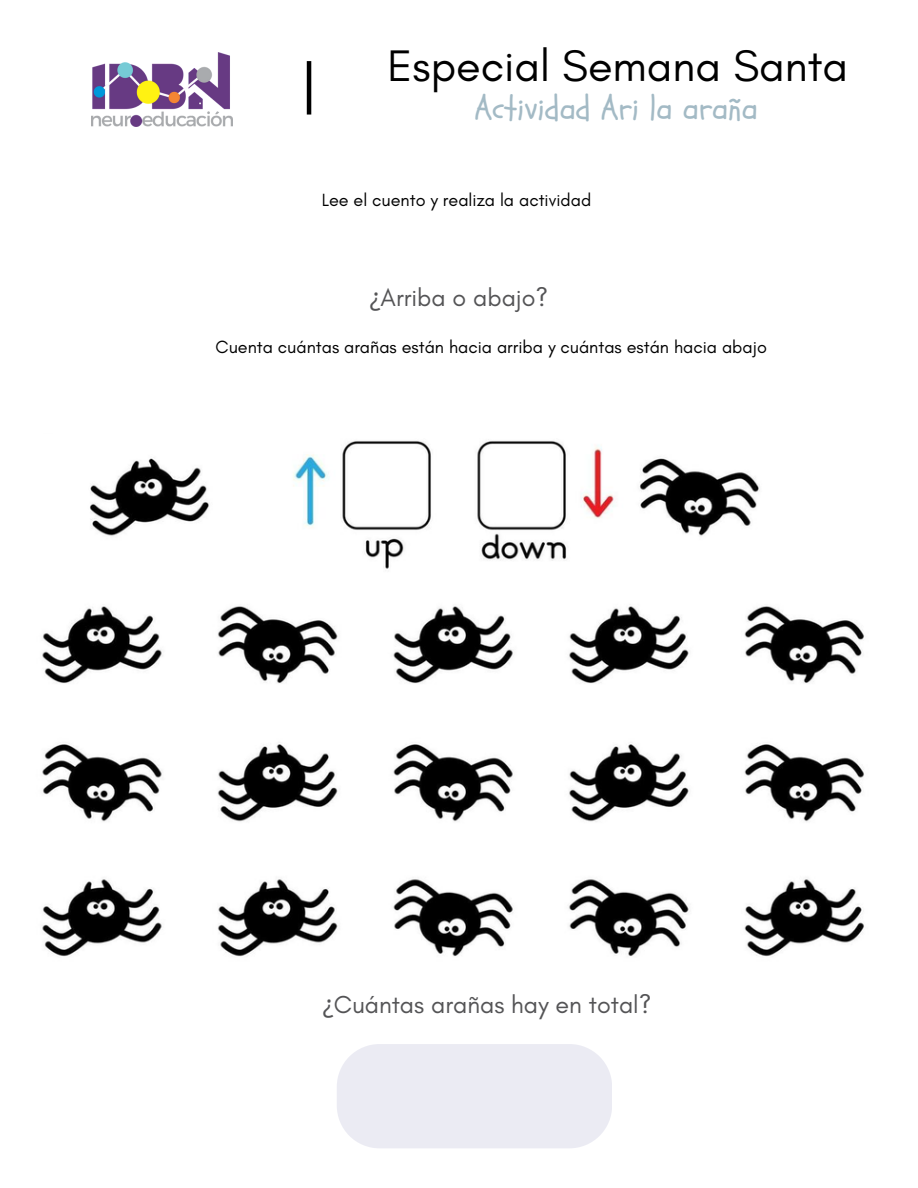
<style>
.page{position:relative;width:918px;height:1188px;background:#fff}
.page>*{position:absolute;margin:0;border:0;box-sizing:border-box;transform-origin:0 0}
.t1{font:45px "Glacial Indifference";color:#000}
.t2{font:33px "Schoolbell";color:#a3bac5}
.t3{font:25.05px "Glacial Indifference";color:#545456}
.t4{font:18px "Glacial Indifference";color:#000}
.s1{font-family:"Noto Sans"}
</style>
<div class="page">
<img style="left:91px;top:52px;width:142px;height:74px">
<hr style="left:307px;top:61px;width:4px;height:54px;background:#000">
<img style="left:42px;top:441px;width:822px;height:516px">
<div style="left:337px;top:1044px;width:275px;height:104px;background:#ebebf3"></div>
<div style="left:815px;top:382px;width:103px;height:104px;background:#fff"></div>
<h2 class="t1" style="left:388px;top:38px;width:462px">Especial Semana Santa</h2>
<p class="t2" style="left:474px;top:86px;width:285px">Actividad Ari la araña</p>
<h3 class="t4" style="left:322px;top:188px;width:271px">Lee el cuento y realiza la actividad</h3>
<p class="t3" style="left:370px;top:282px;width:180px"><span class="s1">¿</span>Arriba o abajo?</p>
<h3 class="t4" style="left:216px;top:336px;width:553px">Cuenta cuántas arañas están hacia arriba y cuántas están hacia abajo</h3>
<p class="t3" style="left:323px;top:989px;width:330px"><span class="s1">¿</span>Cuántas arañas hay en total?</p>
</div>
